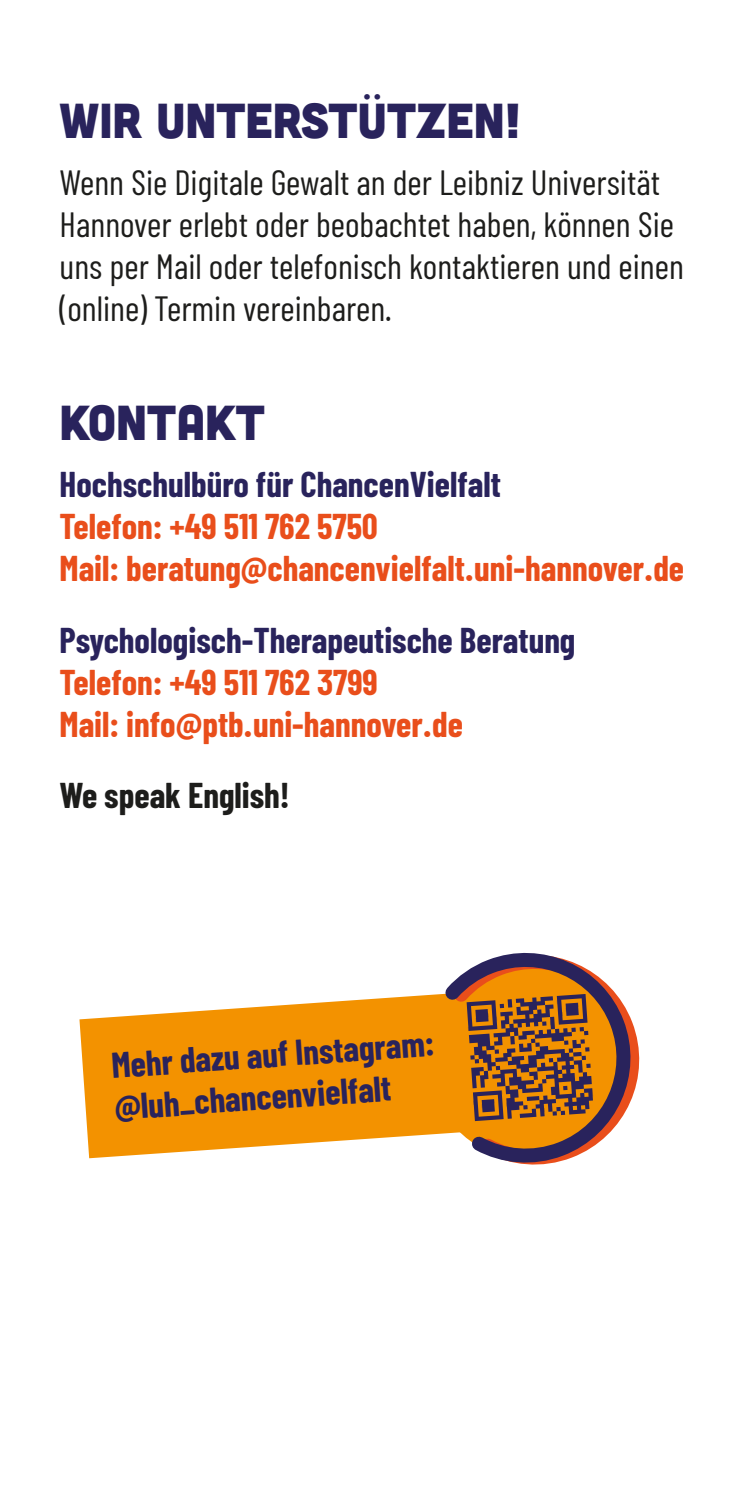
<style>
.page{position:relative;width:745px;height:1489px;background:#fff}
.page>*{position:absolute;margin:0;border:0;box-sizing:border-box;transform-origin:0 0}
.H2_-_Überschrift{font:49px "Cubano Sharp";color:#29235c}
.H3_-_Eventdetails{font:700 35px/42px "Barlow Condensed";color:#e94e1b}
.P_-_Fließtext_Barlow{font:35px/42px "Barlow Condensed";color:#1d1d1b}
.H3_-_Eventdetails-2{font:700 35px/42px "Barlow Condensed";color:#29235c}
.P_-_Fließtext_Barlow-2{font:700 35px "Barlow Condensed";color:#1d1d1b}
.s1{color:#29235c}
</style>
<div class="page">
<svg style="left:79px;top:995px;width:346px;height:163px;fill:#f39200"></svg>
<svg style="left:425px;top:952px;width:215px;height:211px"></svg>
<h1 class="H2_-_Überschrift" style="left:60px;top:89px;width:463px">WIR UNTERSTÜTZEN!</h1>
<p class="P_-_Fließtext_Barlow" style="left:60px;top:161px;width:625px">Wenn Sie Digitale Gewalt an der Leibniz Universität Hannover erlebt oder beobachtet haben, können Sie uns per Mail oder telefonisch kontaktieren und einen (online) Termin vereinbaren.</p>
<h1 class="H2_-_Überschrift" style="left:60px;top:390px;width:207px">KONTAKT</h1>
<p class="H3_-_Eventdetails" style="left:60px;top:462px;width:625px"><span class="s1">Hochschulbüro für ChancenVielfalt<br></span>Telefon: +49 511 762 5750<br>Mail: beratung@chancenvielfalt.uni-hannover.de</p>
<p class="H3_-_Eventdetails" style="left:60px;top:618px;width:517px"><span class="s1">Psychologisch-Therapeutische Beratung<br></span>Telefon: +49 511 762 3799<br>Mail: info@ptb.uni-hannover.de</p>
<p class="P_-_Fließtext_Barlow-2" style="left:60px;top:774px;width:231px">We speak English!</p>
<p class="H3_-_Eventdetails-2" style="left:110px;top:1043px;width:325px;rotate:-4deg">Mehr dazu auf Instagram: @luh_chancenvielfalt</p>
</div>
